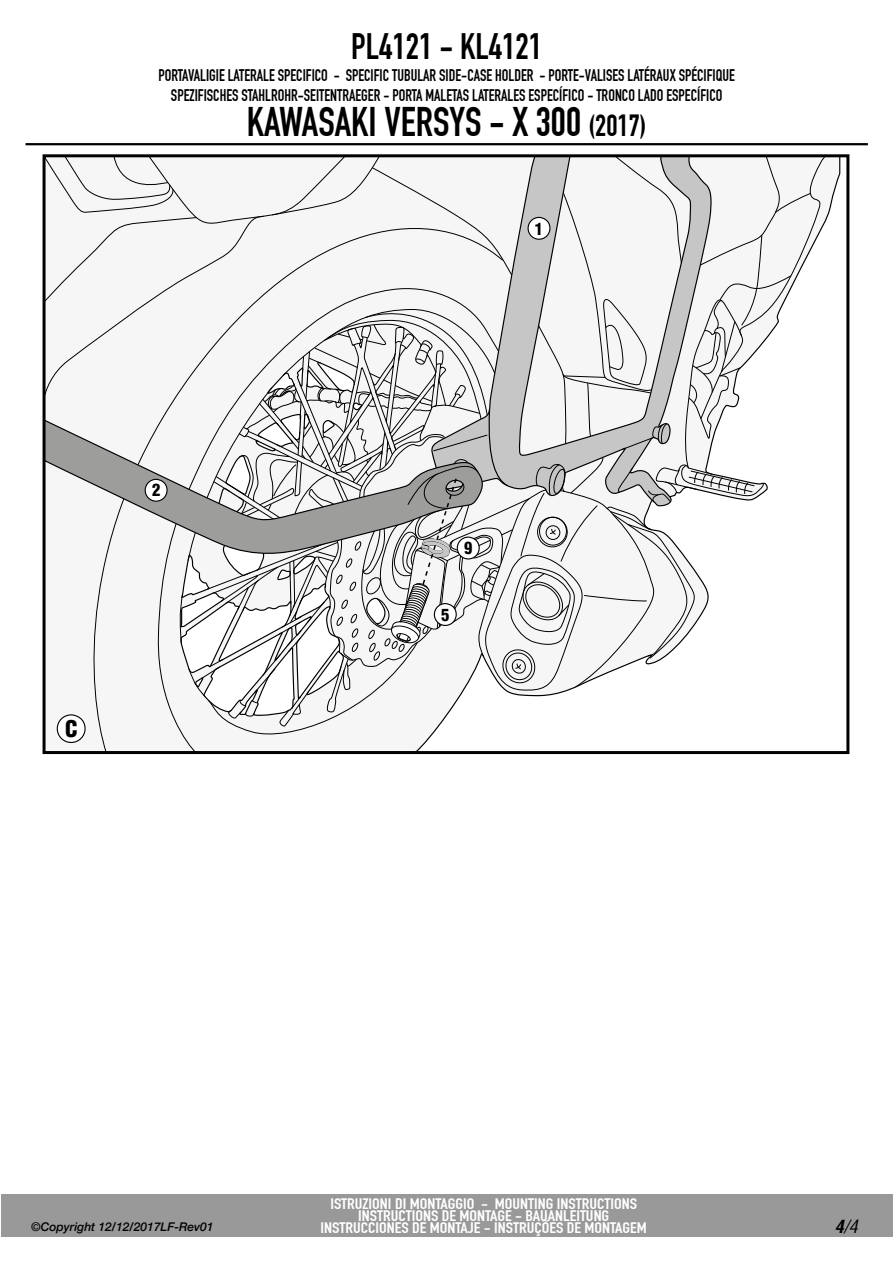
<style>
.page{position:relative;width:893px;height:1263px;background:#fff}
.page>*{position:absolute;margin:0;border:0;box-sizing:border-box;transform-origin:0 0}
.t1{font:40.5px "DIN Engschrift Alternate";color:#000}
.t2{font:36px "DIN Engschrift Alternate";color:#000}
.t3{font:900 condensed 22.5px "Helvetica";color:#000}
.t4{font:italic condensed 18px "Helvetica";color:#000}
.t5{font:16.5px/19.8px "DIN Engschrift Alternate";color:#000;text-align:center;scale:.95 1}
.t6{font:900 condensed 16.5px "Helvetica";color:#000}
.t7{font:15px/12px "DIN Engschrift Alternate";color:#fff;text-align:center;scale:1.2 1}
.t8{font:italic 500 12px "Helvetica Neue";color:#000}
.s1{font-size:30px}
.s2{font-weight:700}
</style>
<div class="page">
<div style="left:1px;top:1194px;width:891px;height:43px;background:#999"></div>
<hr style="left:26px;top:143px;width:841px;height:2px;background:#000">
<div style="left:57px;top:714px;width:29px;height:29px;border:1px solid #000;border-radius:50%"></div>
<svg style="left:44px;top:156px;width:783px;height:586px"></svg>
<h2 class="t2" style="left:351px;top:27px;width:193px">PL4121 - KL4121</h2>
<p class="t5" style="left:158px;top:66px;width:608px">PORTAVALIGIE LATERALE SPECIFICO - SPECIFIC TUBULAR SIDE-CASE HOLDER - PORTE-VALISES LATÉRAUX SPÉCIFIQUE<br>SPEZIFISCHES STAHLROHR-SEITENTRAEGER - PORTA MALETAS LATERALES ESPECÍFICO - TRONCO LADO ESPECÍFICO</p>
<h1 class="t1" style="left:247px;top:101px;width:401px">KAWASAKI VERSYS - X 300 <span class="s1">(2017)</span></h1>
<p class="t6" style="left:535px;top:222px;width:10px">1</p>
<p class="t6" style="left:152px;top:484px;width:10px">2</p>
<h3 class="t3" style="left:65px;top:720px;width:14px">C</h3>
<p class="t6" style="left:464px;top:541px;width:10px">9</p>
<p class="t6" style="left:441px;top:608px;width:10px">5</p>
<p class="t8" style="left:31px;top:1222px;width:184px">©Copyright 12/12/2017LF-Rev01</p>
<p class="t7" style="left:320px;top:1198px;width:273px">ISTRUZIONI DI MONTAGGIO - MOUNTING INSTRUCTIONS<br>INSTRUCTIONS DE MONTAGE - BAUANLEITUNG<br>INSTRUCCIONES DE MONTAJE - INSTRUÇÕES DE MONTAGEM</p>
<p class="t4" style="left:834px;top:1216px;width:25px"><span class="s2">4</span>/4</p>
</div>
